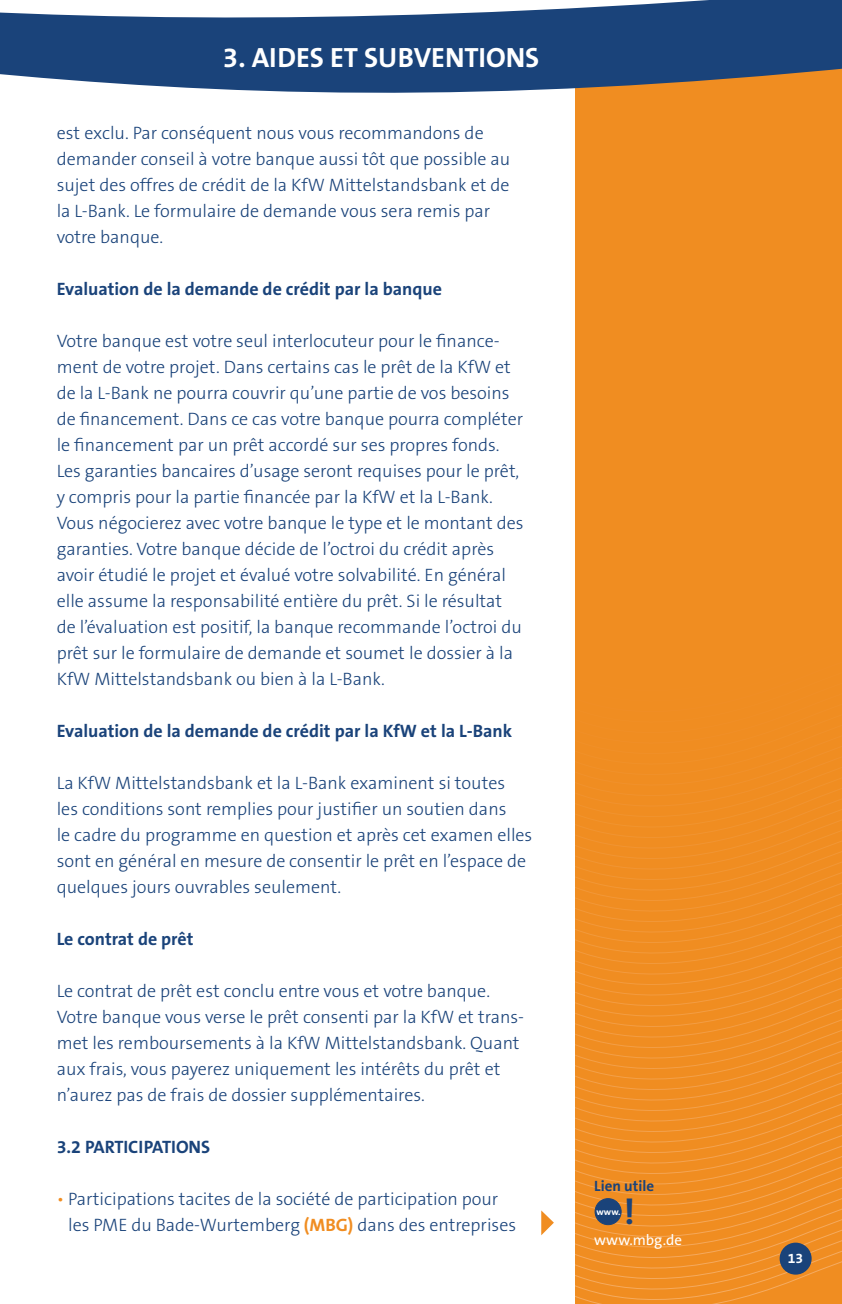
<style>
.page{position:relative;width:842px;height:1304px;background:#fff}
.page>*{position:absolute;margin:0;border:0;box-sizing:border-box;transform-origin:0 0}
.t1{font:700 36px "The Sans B7";color:#1a437a}
.t2{font:700 28px "The Sans B7";color:#fff}
.t3{font:700 22.8px "The Sans B7";color:#fff}
.t4{font:300 18px/26px "The Sans B3";color:#1a437a}
.t5{font:700 18px "The Sans B7";color:#1a437a}
.t6{font:15px "The Sans B5 Plain";letter-spacing:.005em;color:#fff}
.t7{font:700 15px "The Sans B7";color:#1a437a}
.t8{font:700 14px "The Sans B7";color:#fff}
.t9{font:700 9.2px "The Sans B7";color:#fff}
.s1{color:#f08d21}
.s2{font-family:"The Sans B7";font-weight:700;color:#f08d21}
</style>
<div class="page">
<div style="left:575px;top:60px;width:267px;height:1244px;background:#f08d21"></div>
<svg style="left:0;top:0;width:842px;height:93px;fill:#1a437a"></svg>
<svg style="left:575px;top:1294px;width:180px;height:10px"></svg>
<svg style="left:575px;top:1283px;width:213px;height:11px"></svg>
<svg style="left:575px;top:1273px;width:238px;height:10px"></svg>
<svg style="left:575px;top:1262px;width:267px;height:11px"></svg>
<svg style="left:575px;top:1252px;width:267px;height:10px"></svg>
<svg style="left:575px;top:1241px;width:267px;height:11px"></svg>
<svg style="left:575px;top:1231px;width:267px;height:10px"></svg>
<svg style="left:575px;top:1220px;width:267px;height:11px"></svg>
<svg style="left:575px;top:1210px;width:267px;height:10px"></svg>
<svg style="left:575px;top:1199px;width:267px;height:11px"></svg>
<svg style="left:575px;top:1189px;width:267px;height:10px"></svg>
<svg style="left:575px;top:1178px;width:267px;height:11px"></svg>
<svg style="left:575px;top:1168px;width:267px;height:10px"></svg>
<svg style="left:575px;top:1157px;width:267px;height:11px"></svg>
<svg style="left:575px;top:1147px;width:267px;height:10px"></svg>
<svg style="left:575px;top:1136px;width:267px;height:11px"></svg>
<svg style="left:575px;top:1126px;width:267px;height:10px"></svg>
<svg style="left:575px;top:1115px;width:267px;height:11px"></svg>
<svg style="left:575px;top:1105px;width:267px;height:10px"></svg>
<svg style="left:575px;top:1094px;width:267px;height:11px"></svg>
<svg style="left:575px;top:1084px;width:267px;height:10px"></svg>
<svg style="left:575px;top:1073px;width:267px;height:11px"></svg>
<svg style="left:575px;top:1063px;width:267px;height:10px"></svg>
<svg style="left:575px;top:1052px;width:267px;height:11px"></svg>
<svg style="left:575px;top:1042px;width:267px;height:10px"></svg>
<svg style="left:575px;top:1031px;width:267px;height:11px"></svg>
<svg style="left:575px;top:1021px;width:267px;height:10px"></svg>
<svg style="left:575px;top:1010px;width:267px;height:11px"></svg>
<svg style="left:575px;top:1000px;width:267px;height:10px"></svg>
<svg style="left:575px;top:989px;width:267px;height:11px"></svg>
<svg style="left:575px;top:979px;width:267px;height:10px"></svg>
<svg style="left:575px;top:968px;width:267px;height:11px"></svg>
<svg style="left:575px;top:958px;width:267px;height:10px"></svg>
<svg style="left:575px;top:947px;width:267px;height:11px"></svg>
<svg style="left:575px;top:937px;width:267px;height:10px"></svg>
<svg style="left:575px;top:926px;width:267px;height:11px"></svg>
<svg style="left:575px;top:916px;width:267px;height:10px"></svg>
<svg style="left:575px;top:905px;width:267px;height:11px"></svg>
<svg style="left:575px;top:895px;width:267px;height:10px"></svg>
<svg style="left:575px;top:884px;width:267px;height:11px"></svg>
<svg style="left:575px;top:874px;width:267px;height:10px"></svg>
<svg style="left:575px;top:863px;width:267px;height:11px"></svg>
<svg style="left:575px;top:853px;width:267px;height:10px"></svg>
<svg style="left:575px;top:842px;width:267px;height:11px"></svg>
<svg style="left:576px;top:832px;width:266px;height:10px"></svg>
<svg style="left:541px;top:1210px;width:13px;height:25px"></svg>
<div style="left:595px;top:1199px;width:26px;height:26px;background:#1a437a;border-radius:50%"></div>
<div style="left:595px;top:1198px;width:26px;height:27px;border:1px solid #1a437a;border-radius:50%"></div>
<div style="left:780px;top:1243px;width:32px;height:32px;background:#1a437a;border-radius:50%"></div>
<h2 class="t2" style="left:223px;top:43px;width:318px">3. AIDES ET SUBVENTIONS</h2>
<p class="t4" style="left:57px;top:121px;width:455px">est exclu. Par conséquent nous vous recommandons de demander conseil à votre banque aussi tôt que possible au sujet des offres de crédit de la KfW Mittelstandsbank et de la L-Bank. Le formulaire de demande vous sera remis par votre banque.</p>
<p class="t5" style="left:57px;top:280px;width:387px">Evaluation de la demande de crédit par la banque</p>
<p class="t4" style="left:57px;top:329px;width:468px">Votre banque est votre seul interlocuteur pour le finance&shy;ment de votre projet. Dans certains cas le prêt de la KfW et de la L-Bank ne pourra couvrir qu’une partie de vos besoins de financement. Dans ce cas votre banque pourra compléter le financement par un prêt accordé sur ses propres fonds.<br>Les garanties bancaires d’usage seront requises pour le prêt, y compris pour la partie financée par la KfW et la L-Bank.<br>Vous négocierez avec votre banque le type et le montant des garanties. Votre banque décide de l’octroi du crédit après avoir étudié le projet et évalué votre solvabilité. En général elle assume la responsabilité entière du prêt. Si le résultat de l’évaluation est positif, la banque recommande l’octroi du prêt sur le formulaire de demande et soumet le dossier à la KfW Mittelstandsbank ou bien à la L-Bank.</p>
<p class="t5" style="left:57px;top:722px;width:457px">Evaluation de la demande de crédit par la KfW et la L-Bank</p>
<p class="t4" style="left:57px;top:771px;width:477px">La KfW Mittelstandsbank et la L-Bank examinent si toutes<br>les conditions sont remplies pour justifier un soutien dans<br>le cadre du programme en question et après cet examen elles sont en général en mesure de consentir le prêt en l’espace de quelques jours ouvrables seulement.</p>
<p class="t5" style="left:57px;top:930px;width:138px">Le contrat de prêt</p>
<p class="t4" style="left:57px;top:979px;width:469px">Le contrat de prêt est conclu entre vous et votre banque.<br>Votre banque vous verse le prêt consenti par la KfW et trans&shy;met les remboursements à la KfW Mittelstandsbank. Quant aux frais, vous payerez uniquement les intérêts du prêt et n’aurez pas de frais de dossier supplémentaires.</p>
<p class="t5" style="left:57px;top:1138px;width:155px">3.2 PARTICIPATIONS</p>
<p class="t4" style="left:68px;top:1187px;width:449px;text-indent:-11px"><span class="s1">•</span> Participations tacites de la société de participation pour les PME du Bade-Wurtemberg <span class="s2">(MBG)</span> dans des entreprises</p>
<p class="t7" style="left:594px;top:1178px;width:61px">Lien utile</p>
<p class="t3" style="left:480px;top:1198px;width:9px">!</p>
<p class="t9" style="left:596px;top:1207px;width:26px">www.</p>
<h1 class="t1" style="left:624px;top:1193px;width:13px">!</h1>
<p class="t6" style="left:594px;top:1232px;width:89px">www.mbg.de</p>
<p class="t8" style="left:788px;top:1251px;width:17px">13</p>
</div>
